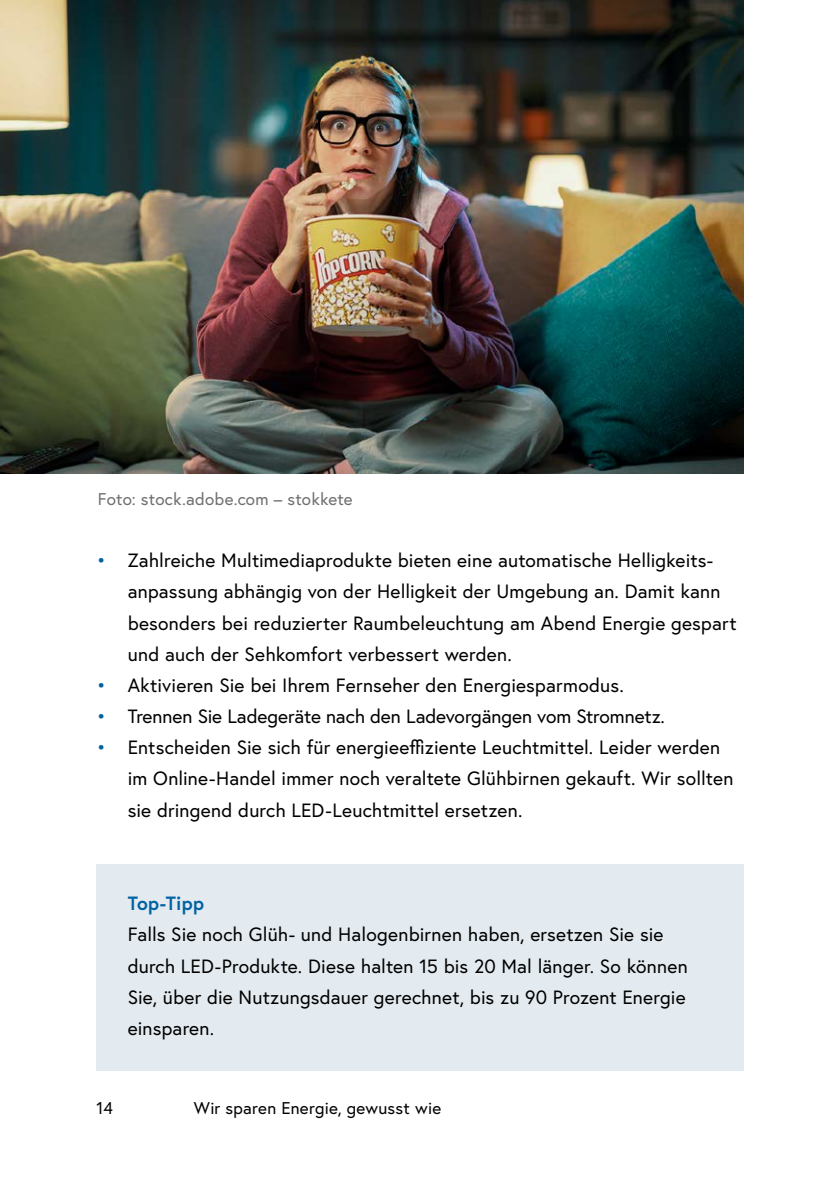
<style>
.page{position:relative;width:840px;height:1191px;background:#fff}
.page>*{position:absolute;margin:0;border:0;box-sizing:border-box;transform-origin:0 0}
.Infobox_p_Infobox_letzter_Absatz{font:19.2px/31.2px "Europa Austria";letter-spacing:.01em;color:#000}
.Infobox_p_Infobox_Titel{font:700 19.2px "Europa Austria";letter-spacing:.015em;color:#0063a3}
.t1{font:17px "Europa Austria";letter-spacing:.015em;color:#000}
.t2{font:17px "Europa Austria";letter-spacing:.01em;color:#6f6f6e}
.s1{color:#0063a3}
</style>
<div class="page">
<div style="left:96px;top:864px;width:647px;height:81px;background:#e4ebf0"></div>
<div style="left:96px;top:895px;width:647px;height:175px;background:#e4ebf0"></div>
<img style="left:0;top:0;width:743px;height:473px">
<p class="t2" style="left:98px;top:488px;width:256px">Foto: stock.adobe.com – stokkete</p>
<p class="Infobox_p_Infobox_letzter_Absatz" style="left:128px;top:544px;width:610px;text-indent:-31px"><span class="s1">•</span> Zahlreiche Multimediaprodukte bieten eine automatische Helligkeits&shy;anpassung abhängig von der Helligkeit der Umgebung an. Damit kann besonders bei reduzierter Raumbeleuchtung am Abend Energie gespart und auch der Sehkomfort verbessert werden.</p>
<p class="Infobox_p_Infobox_letzter_Absatz" style="left:96px;top:669px;width:528px"><span class="s1">•</span> Aktivieren Sie bei Ihrem Fernseher den Energiesparmodus.</p>
<p class="Infobox_p_Infobox_letzter_Absatz" style="left:96px;top:700px;width:569px"><span class="s1">•</span> Trennen Sie Ladegeräte nach den Ladevorgängen vom Stromnetz.</p>
<p class="Infobox_p_Infobox_letzter_Absatz" style="left:128px;top:731px;width:607px;text-indent:-31px"><span class="s1">•</span> Entscheiden Sie sich für energieeffiziente Leuchtmittel. Leider werden im Online-Handel immer noch veraltete Glühbirnen gekauft. Wir sollten sie dringend durch LED-Leuchtmittel ersetzen.</p>
<p class="Infobox_p_Infobox_Titel" style="left:128px;top:890px;width:78px">Top-Tipp</p>
<p class="Infobox_p_Infobox_letzter_Absatz" style="left:128px;top:918px;width:561px">Falls Sie noch Glüh- und Halogenbirnen haben, ersetzen Sie sie durch LED-Produkte. Diese halten 15 bis 20 Mal länger. So können Sie, über die Nutzungsdauer gerechnet, bis zu 90 Prozent Energie einsparen.</p>
<p class="t1" style="left:96px;top:1096px;width:18px">14</p>
<p class="t1" style="left:194px;top:1096px;width:248px">Wir sparen Energie, gewusst wie</p>
</div>
